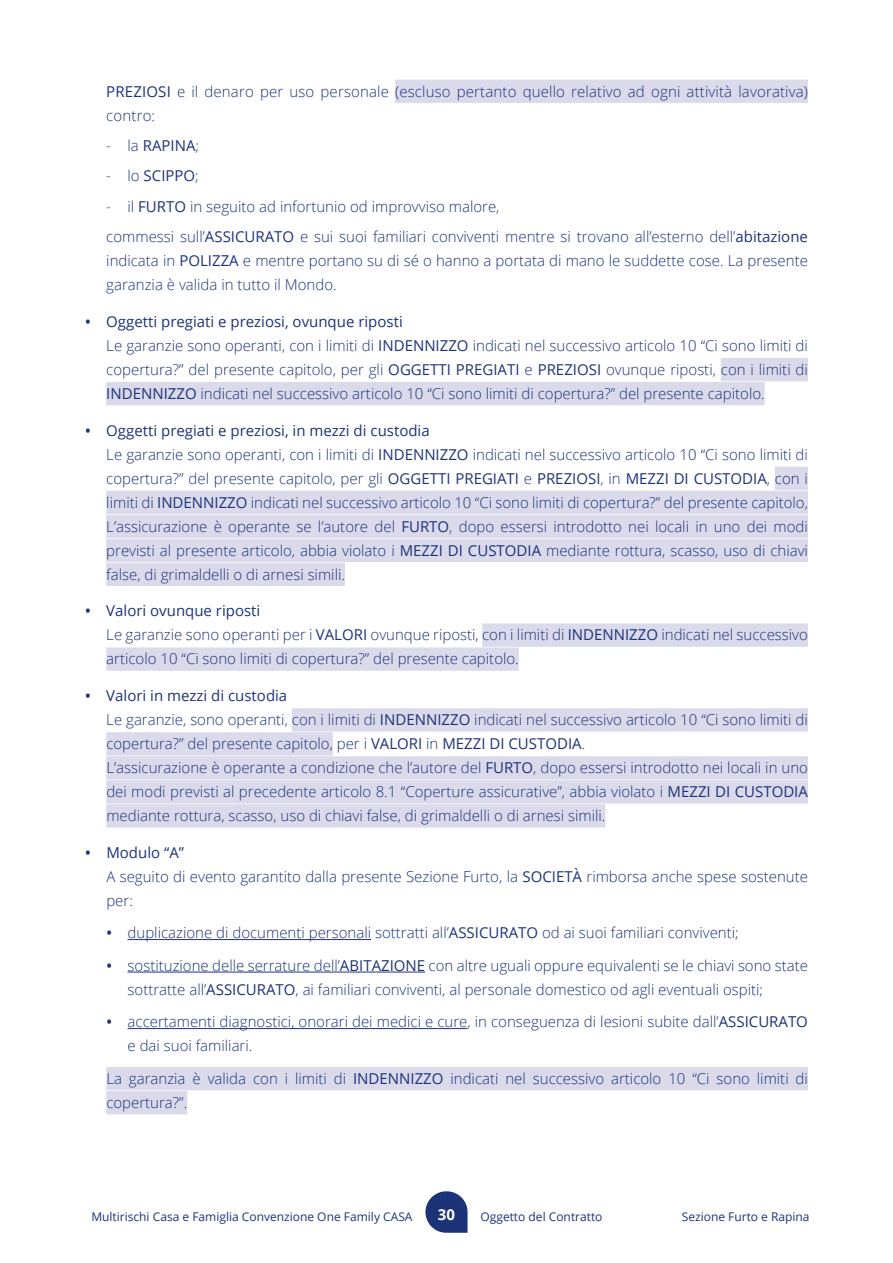
<style>
.page{position:relative;width:893px;height:1263px;background:#fff}
.page>*{position:absolute;margin:0;border:0;box-sizing:border-box;transform-origin:0 0}
.t1{font:300 15px/24px "Open Sans";color:#1d3378}
.t2{font:15px "Open Sans";color:#1d3378}
.t3{font:700 15px "Open Sans";color:#fff}
.t4{font:12px "Open Sans";color:#1d3378}
.s1{font-weight:400}
.s2{font-weight:300}
.s3{font-weight:600}
</style>
<div class="page">
<svg style="left:425px;top:1191px;width:43px;height:42px"></svg>
<div style="left:395px;top:80px;width:413px;height:23px;background:#dadaeb"></div>
<div style="left:721px;top:358px;width:87px;height:23px;background:#dadaeb"></div>
<div style="left:106px;top:382px;width:659px;height:23px;background:#dadaeb"></div>
<div style="left:775px;top:467px;width:33px;height:23px;background:#dadaeb"></div>
<div style="left:106px;top:491px;width:702px;height:23px;background:#dadaeb"></div>
<div style="left:106px;top:515px;width:702px;height:23px;background:#dadaeb"></div>
<div style="left:106px;top:539px;width:702px;height:23px;background:#dadaeb"></div>
<div style="left:106px;top:563px;width:239px;height:23px;background:#dadaeb"></div>
<div style="left:482px;top:623px;width:326px;height:24px;background:#dadaeb"></div>
<div style="left:106px;top:647px;width:413px;height:24px;background:#dadaeb"></div>
<div style="left:292px;top:708px;width:516px;height:23px;background:#dadaeb"></div>
<div style="left:106px;top:732px;width:227px;height:23px;background:#dadaeb"></div>
<div style="left:106px;top:756px;width:702px;height:23px;background:#dadaeb"></div>
<div style="left:106px;top:780px;width:702px;height:23px;background:#dadaeb"></div>
<div style="left:106px;top:804px;width:499px;height:23px;background:#dadaeb"></div>
<hr style="left:128px;top:939px;width:243px;height:1px;background:#1d3378">
<hr style="left:128px;top:972px;width:297px;height:1px;background:#1d3378">
<hr style="left:128px;top:1028px;width:339px;height:1px;background:#1d3378">
<div style="left:106px;top:1067px;width:702px;height:23px;background:#dadaeb"></div>
<div style="left:106px;top:1091px;width:81px;height:23px;background:#dadaeb"></div>
<p class="t1" style="left:106px;top:79px;width:703px"><span class="s1">PREZIOSI</span> e il denaro per uso personale (escluso pertanto quello relativo ad ogni attività lavorativa) contro:</p>
<p class="t2" style="left:106px;top:135px;width:94px"><span class="s2">- la</span> RAPINA<span class="s2">;</span></p>
<p class="t2" style="left:106px;top:166px;width:94px"><span class="s2">- lo</span> SCIPPO<span class="s2">;</span></p>
<p class="t1" style="left:106px;top:191px;width:703px;line-height:30.3px">- il <span class="s1">FURTO</span> in seguito ad infortunio od improvviso malore,<br>commessi sull’<span class="s1">ASSICURATO</span> e sui suoi familiari conviventi mentre si trovano all’esterno dell’<span class="s1">abitazione</span></p>
<p class="t1" style="left:106px;top:248px;width:703px">indicata in <span class="s1">POLIZZA</span> e mentre portano su di sé o hanno a portata di mano le suddette cose. La presente garanzia è valida in tutto il Mondo.</p>
<p class="t1" style="left:106px;top:309px;width:703px;text-indent:-21px"><span class="s3">•</span> <span class="s1">Oggetti pregiati e preziosi, ovunque riposti<br></span>Le garanzie sono operanti, con i limiti di <span class="s1">INDENNIZZO</span> indicati nel successivo articolo 10 “Ci sono limiti di copertura?” del presente capitolo, per gli <span class="s1">OGGETTI PREGIATI</span> e <span class="s1">PREZIOSI</span> ovunque riposti, con i limiti di <span class="s1">INDENNIZZO</span> indicati nel successivo articolo 10 “Ci sono limiti di copertura?” del presente capitolo.</p>
<p class="t1" style="left:106px;top:418px;width:703px;text-indent:-21px"><span class="s3">•</span> <span class="s1">Oggetti pregiati e preziosi, in mezzi di custodia<br></span>Le garanzie sono operanti, con i limiti di <span class="s1">INDENNIZZO</span> indicati nel successivo articolo 10 “Ci sono limiti di copertura?” del presente capitolo, per gli <span class="s1">OGGETTI PREGIATI</span> e <span class="s1">PREZIOSI</span>, in <span class="s1">MEZZI DI CUSTODIA</span>, con i limiti di <span class="s1">INDENNIZZO</span> indicati nel successivo articolo 10 “Ci sono limiti di copertura?” del presente capitolo, L’assicurazione è operante se l’autore del <span class="s1">FURTO</span>, dopo essersi introdotto nei locali in uno dei modi previsti al presente articolo, abbia violato i <span class="s1">MEZZI DI CUSTODIA</span> mediante rottura, scasso, uso di chiavi false, di grimaldelli o di arnesi simili.</p>
<p class="t1" style="left:106px;top:598px;width:703px;text-indent:-21px"><span class="s3">•</span> <span class="s1">Valori ovunque riposti<br></span>Le garanzie sono operanti per i <span class="s1">VALORI</span> ovunque riposti, con i limiti di <span class="s1">INDENNIZZO</span> indicati nel successivo articolo 10 “Ci sono limiti di copertura?” del presente capitolo.</p>
<p class="t1" style="left:106px;top:683px;width:703px;text-indent:-21px"><span class="s3">•</span> <span class="s1">Valori in mezzi di custodia<br></span>Le garanzie, sono operanti, con i limiti di <span class="s1">INDENNIZZO</span> indicati nel successivo articolo 10 “Ci sono limiti di copertura?” del presente capitolo, per i <span class="s1">VALORI</span> in <span class="s1">MEZZI DI CUSTODIA</span>.<br>L’assicurazione è operante a condizione che l’autore del <span class="s1">FURTO</span>, dopo essersi introdotto nei locali in uno dei modi previsti al precedente articolo 8.1 “Coperture assicurative”, abbia violato i <span class="s1">MEZZI DI CUSTODIA </span>mediante rottura, scasso, uso di chiavi false, di grimaldelli o di arnesi simili.</p>
<p class="t1" style="left:106px;top:840px;width:703px;text-indent:-21px"><span class="s3">•</span> <span class="s1">Modulo “A”<br></span>A seguito di evento garantito dalla presente Sezione Furto, la <span class="s1">SOCIETÀ</span> rimborsa anche spese sostenute per:</p>
<p class="t1" style="left:106px;top:920px;width:634px"><span class="s3">•</span> duplicazione di documenti personali sottratti all’<span class="s1">ASSICURATO</span> od ai suoi familiari conviventi;</p>
<p class="t1" style="left:128px;top:953px;width:682px;text-indent:-21px"><span class="s3">•</span> sostituzione delle serrature dell’<span class="s1">ABITAZIONE</span> con altre uguali oppure equivalenti se le chiavi sono state sottratte all’<span class="s1">ASSICURATO</span>, ai familiari conviventi, al personale domestico od agli eventuali ospiti;</p>
<p class="t1" style="left:128px;top:1009px;width:682px;text-indent:-21px"><span class="s3">•</span> accertamenti diagnostici, onorari dei medici e cure, in conseguenza di lesioni subite dall’<span class="s1">ASSICURATO </span>e dai suoi familiari.</p>
<p class="t1" style="left:106px;top:1066px;width:703px">La garanzia è valida con i limiti di <span class="s1">INDENNIZZO</span> indicati nel successivo articolo 10 “Ci sono limiti di copertura?”.</p>
<p class="t4" style="left:91px;top:1208px;width:323px">Multirischi Casa e Famiglia Convenzione One Family CASA</p>
<p class="t3" style="left:438px;top:1204px;width:19px">30</p>
<p class="t4" style="left:480px;top:1208px;width:124px">Oggetto del Contratto</p>
<p class="t4" style="left:682px;top:1208px;width:129px">Sezione Furto e Rapina</p>
</div>
